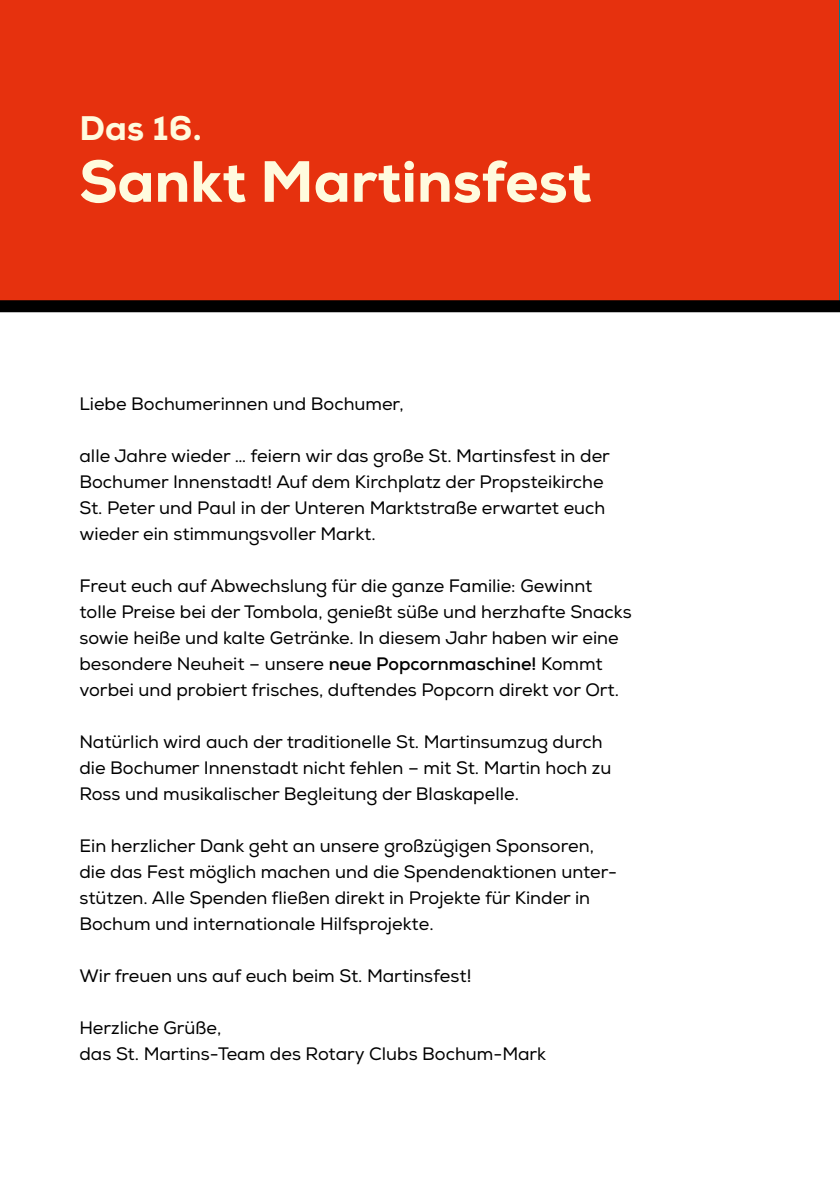
<style>
.page{position:relative;width:840px;height:1191px;background:#fff}
.page>*{position:absolute;margin:0;border:0;box-sizing:border-box;transform-origin:0 0}
.t1{font:800 58px "Nexa";color:#fffbde}
.t2{font:800 34px "Nexa";color:#fffbde}
.t3{font:18px/26px "Nexa";color:#000}
.s1{font-weight:700}
</style>
<div class="page">
<div style="left:0;top:0;width:839px;height:306px;background:#e6310e"></div>
<hr style="left:839px;top:0;width:1px;height:306px;background:#007a91">
<div style="left:0;top:300px;width:839px;height:12px;background:#000"></div>
<h2 class="t2" style="left:79px;top:106px;width:124px">Das 16.</h2>
<h1 class="t1" style="left:79px;top:145px;width:513px">Sankt Martinsfest</h1>
<p class="t3" style="left:79px;top:391px;width:325px">Liebe Bochumerinnen und Bochumer,</p>
<p class="t3" style="left:79px;top:443px;width:531px">alle Jahre wieder … feiern wir das große St. Martinsfest in der Bochumer Innenstadt! Auf dem Kirchplatz der Propsteikirche St. Peter und Paul in der Unteren Marktstraße erwartet euch wieder ein stimmungsvoller Markt.</p>
<p class="t3" style="left:79px;top:573px;width:553px">Freut euch auf Abwechslung für die ganze Familie: Gewinnt tolle Preise bei der Tombola, genießt süße und herzhafte Snacks sowie heiße und kalte Getränke. In diesem Jahr haben wir eine besondere Neuheit – unsere <span class="s1">neue Popcornmaschine!</span> Kommt vorbei und probiert frisches, duftendes Popcorn direkt vor Ort.</p>
<p class="t3" style="left:79px;top:729px;width:533px">Natürlich wird auch der traditionelle St. Martinsumzug durch die Bochumer Innenstadt nicht fehlen – mit St. Martin hoch zu<br>Ross und musikalischer Begleitung der Blaskapelle.</p>
<p class="t3" style="left:79px;top:833px;width:538px">Ein herzlicher Dank geht an unsere großzügigen Sponsoren, die das Fest möglich machen und die Spendenaktionen unter&shy;stützen. Alle Spenden fließen direkt in Projekte für Kinder in Bochum und internationale Hilfsprojekte.</p>
<p class="t3" style="left:79px;top:963px;width:393px">Wir freuen uns auf euch beim St. Martinsfest!</p>
<p class="t3" style="left:79px;top:1015px;width:468px">Herzliche Grüße,<br>das St. Martins-Team des Rotary Clubs Bochum-Mark</p>
</div>
